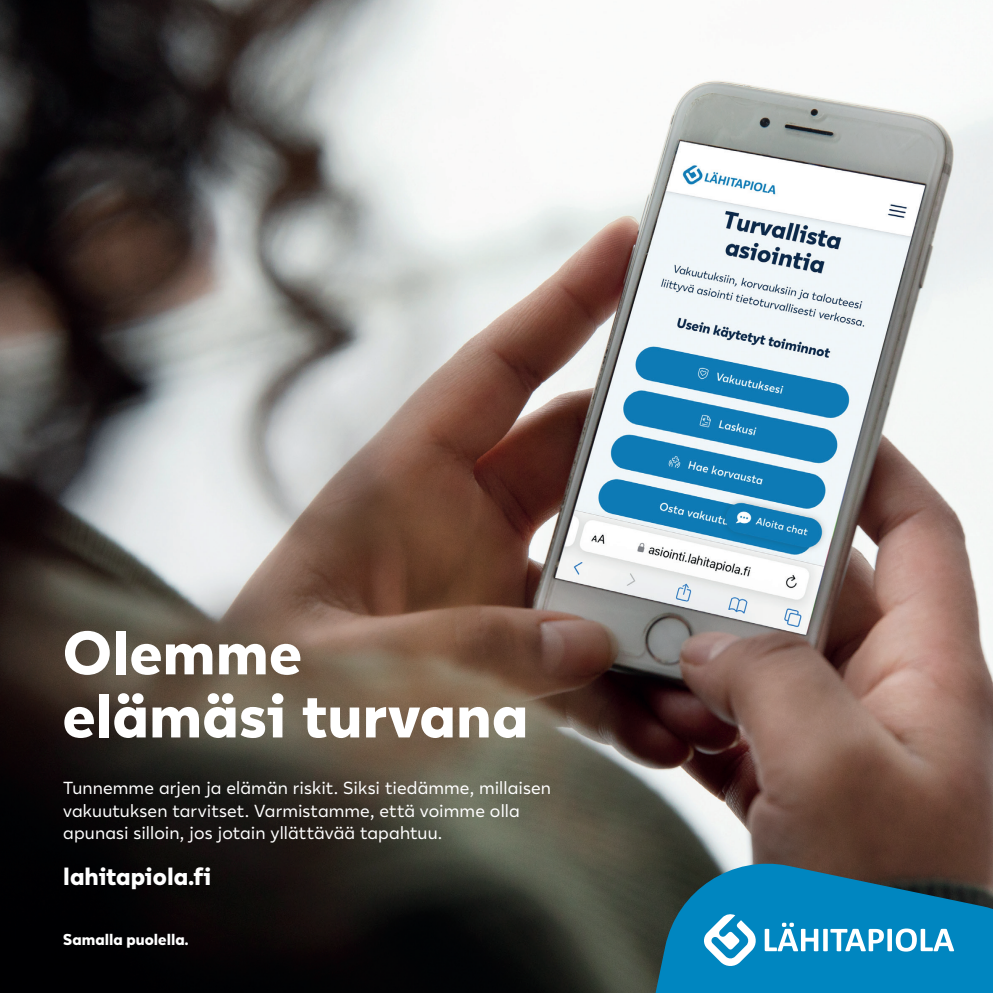
<style>
.page{position:relative;width:993px;height:993px;background:#fff}
.page>*{position:absolute;margin:0;border:0;box-sizing:border-box;transform-origin:0 0}
.t1{font:800 61.25px/63px "Lahi Tapiola Sans";letter-spacing:.005em;color:#fff}
.t2{font:800 24.5px "Lahi Tapiola Sans";color:#fff}
.t3{font:17.5px/22.8px "Lahi Tapiola Sans";letter-spacing:.005em;color:#fff}
.t4{font:800 15.75px "Lahi Tapiola Sans";color:#fff}
</style>
<div class="page">
<img style="left:0;top:0;width:992px;height:992px">
<svg style="left:615px;top:853px;width:377px;height:139px;background:#1c6a8a"></svg>
<svg style="left:764px;top:922px;width:189px;height:29px"></svg>
<svg style="left:702px;top:913px;width:54px;height:54px"></svg>
<h1 class="t1" style="left:63px;top:614px;width:467px">Olemme elämäsi turvana</h1>
<p class="t3" style="left:63px;top:775px;width:489px">Tunnemme arjen ja elämän riskit. Siksi tiedämme, millaisen vakuutuksen tarvitset. Varmistamme, että voimme olla apunasi silloin, jos jotain yllättävää tapahtuu.</p>
<h2 class="t2" style="left:63px;top:855px;width:149px">lahitapiola.fi</h2>
<p class="t4" style="left:63px;top:926px;width:126px">Samalla puolella.</p>
</div>
